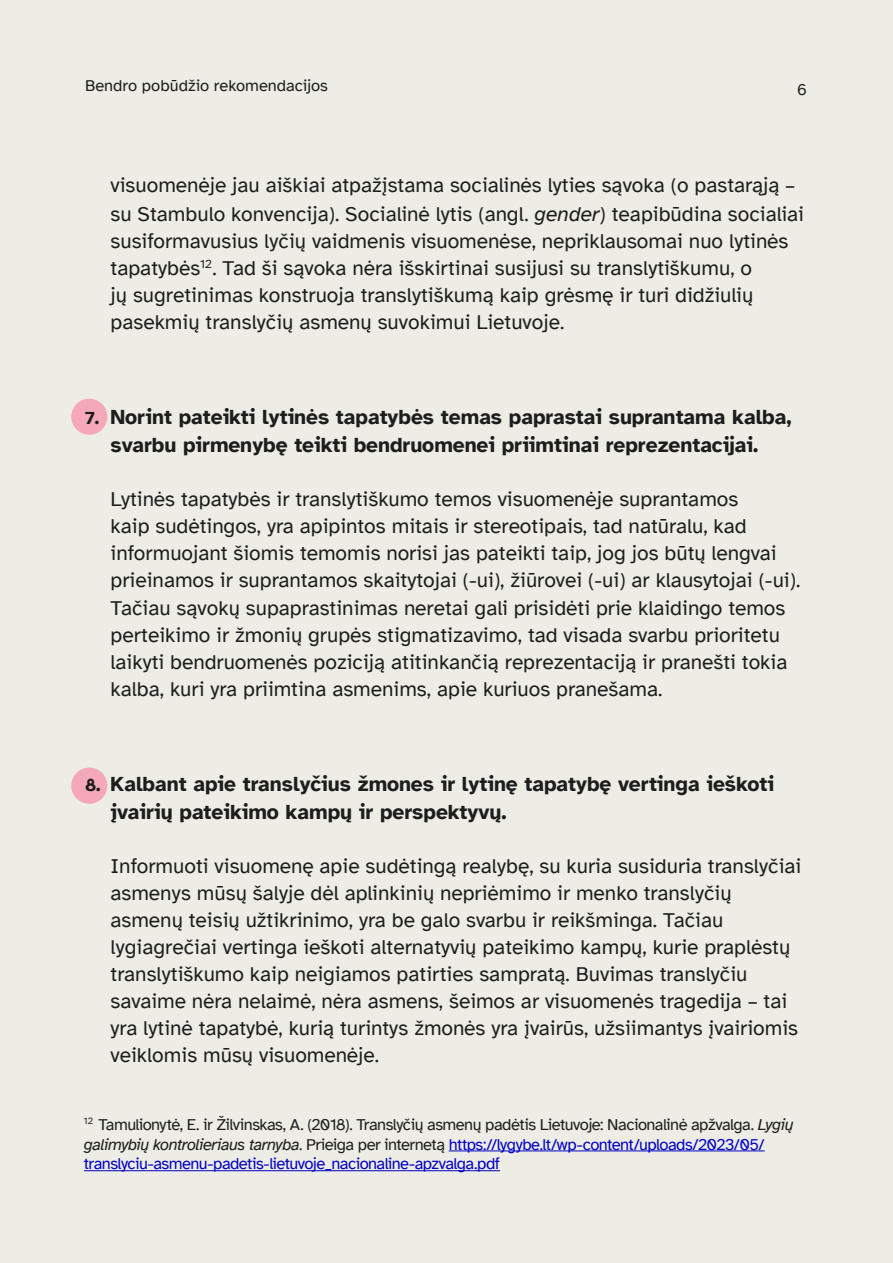
<style>
.page{position:relative;width:893px;height:1263px;background:#edede6}
.page>*{position:absolute;margin:0;border:0;box-sizing:border-box;transform-origin:0 0}
.t1{font:21px/27px "Atkinson Hyperlegible";color:#1d1d1b}
.t2{font:700 21px/28.5px "Atkinson Hyperlegible";color:#1d1d1b;text-align:center}
.t3{font:16.5px/19.8px "Atkinson Hyperlegible";letter-spacing:-.035em;color:#1d1d1b}
.t4{font:16.5px "Atkinson Hyperlegible";color:#1d1d1b}
.s1{font-style:italic}
.s2{font-size:18px}
.s3{color:#0000c4}
</style>
<div class="page">
<div style="left:71px;top:767px;width:36px;height:37px;background:#f5a9b8;border-radius:50%"></div>
<div style="left:71px;top:399px;width:36px;height:36px;background:#f5a9b8;border-radius:50%"></div>
<hr style="left:449px;top:1150px;width:316px;height:1px;background:#0000c4">
<hr style="left:84px;top:1170px;width:416px;height:1px;background:#0000c4">
<p class="t4" style="left:85px;top:77px;width:244px">Bendro pobūdžio rekomendacijos</p>
<p class="t3" style="left:797px;top:80px;width:11px">6</p>
<p class="t1" style="left:111px;top:172px;width:695px">visuomenėje jau aiškiai atpažįstama socialinės lyties sąvoka (o pastarąją – su Stambulo konvencija). Socialinė lytis (angl. <span class="s1">gender</span>) teapibūdina socialiai susiformavusius lyčių vaidmenis visuomenėse, nepriklausomai nuo lytinės tapatybės<sup>12</sup>. Tad ši sąvoka nėra išskirtinai susijusi su translytiškumu, o<br>jų sugretinimas konstruoja translytiškumą kaip grėsmę ir turi didžiulių pasekmių translyčių asmenų suvokimui Lietuvoje.</p>
<p class="t2" style="left:85px;top:403px;width:708px"><span class="s2">7.</span> Norint pateikti lytinės tapatybės temas paprastai suprantama kalba, svarbu pirmenybę teikti bendruomenei priimtinai reprezentacijai.</p>
<p class="t1" style="left:111px;top:486px;width:691px">Lytinės tapatybės ir translytiškumo temos visuomenėje suprantamos<br>kaip sudėtingos, yra apipintos mitais ir stereotipais, tad natūralu, kad informuojant šiomis temomis norisi jas pateikti taip, jog jos būtų lengvai prieinamos ir suprantamos skaitytojai (-ui), žiūrovei (-ui) ar klausytojai (-ui).<br>Tačiau sąvokų supaprastinimas neretai gali prisidėti prie klaidingo temos perteikimo ir žmonių grupės stigmatizavimo, tad visada svarbu prioritetu laikyti bendruomenės poziciją atitinkančią reprezentaciją ir pranešti tokia kalba, kuri yra priimtina asmenims, apie kuriuos pranešama.</p>
<p class="t2" style="left:111px;top:769px;width:665px;text-align:left;text-indent:-26px"><span class="s2">8.</span> Kalbant apie translyčius žmones ir lytinę tapatybę vertinga ieškoti įvairių pateikimo kampų ir perspektyvų.</p>
<p class="t1" style="left:111px;top:853px;width:692px">Informuoti visuomenę apie sudėtingą realybę, su kuria susiduria translyčiai asmenys mūsų šalyje dėl aplinkinių nepriėmimo ir menko translyčių asmenų teisių užtikrinimo, yra be galo svarbu ir reikšminga. Tačiau lygiagrečiai vertinga ieškoti alternatyvių pateikimo kampų, kurie praplėstų translytiškumo kaip neigiamos patirties sampratą. Buvimas translyčiu savaime nėra nelaimė, nėra asmens, šeimos ar visuomenės tragedija – tai yra lytinė tapatybė, kurią turintys žmonės yra įvairūs, užsiimantys įvairiomis veiklomis mūsų visuomenėje.</p>
<p class="t3" style="left:84px;top:1115px;width:711px"><sup>12</sup> Tamulionytė, E. ir Žilvinskas, A. (2018). Translyčių asmenų padėtis Lietuvoje: Nacionalinė apžvalga. <span class="s1">Lygių galimybių kontrolieriaus tarnyba</span>. Prieiga per internetą <span class="s3">https://lygybe.lt/wp-content/uploads/2023/05/ translyciu-asmenu-padetis-lietuvoje_nacionaline-apzvalga.pdf</span></p>
</div>
